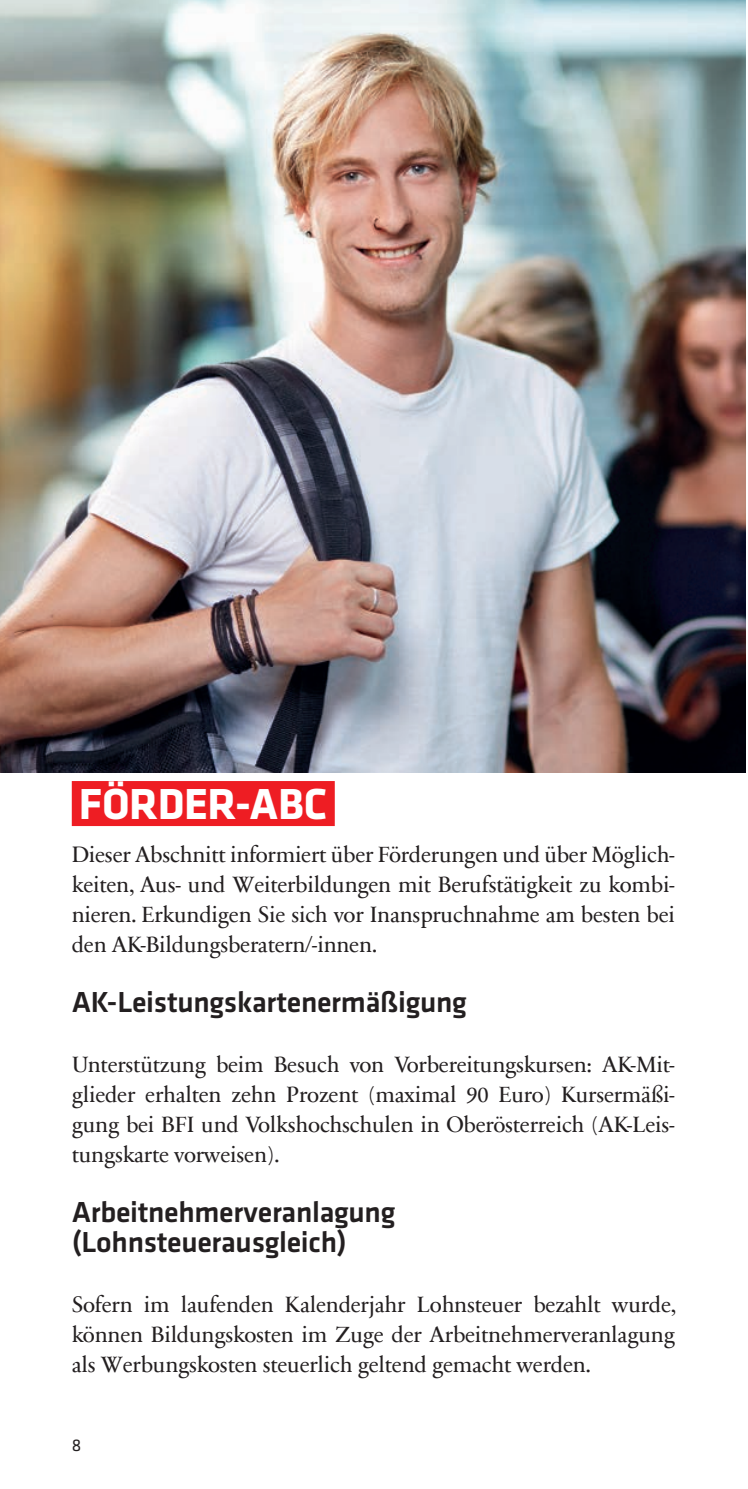
<style>
.page{position:relative;width:748px;height:1489px;background:#fff}
.page>*{position:absolute;margin:0;border:0;box-sizing:border-box;transform-origin:0 0}
.t1{font:700 45px "Klavika Basic";letter-spacing:-.005em;color:#fff}
.t2{font:500 30px/30px "Klavika Basic";letter-spacing:-.01em;color:#231f20}
.t3{font:22.5px/30px "Sabon Next Com";letter-spacing:-.01em;color:#231f20;text-align:justify}
.t4{font:17.5px "Klavika Basic";color:#231f20}
</style>
<div class="page">
<div style="left:72px;top:781px;width:262px;height:45px;background:#ee1d23"></div>
<img style="left:0;top:0;width:745px;height:772px">
<h1 class="t1" style="left:79px;top:771px;width:250px">FÖRDER-ABC</h1>
<p class="t3" style="left:72px;top:838px;width:604px">Dieser Abschnitt informiert über Förderungen und über Möglich&shy;keiten, Aus- und Weiterbildungen mit Berufstätigkeit zu kombi&shy;nieren. Erkundigen Sie sich vor Inanspruchnahme am besten bei den AK-Bildungsberatern/-innen.</p>
<h2 class="t2" style="left:72px;top:986px;width:396px">AK-Leistungskartenermäßigung</h2>
<p class="t3" style="left:72px;top:1048px;width:604px">Unterstützung beim Besuch von Vorbereitungskursen: AK-Mit&shy;glieder erhalten zehn Prozent (maximal 90 Euro) Kursermäßi&shy;gung bei BFI und Volkshochschulen in Oberösterreich (AK-Leis&shy;tungskarte vorweisen).</p>
<h2 class="t2" style="left:72px;top:1196px;width:325px">Arbeitnehmerveranlagung (Lohnsteuerausgleich)</h2>
<p class="t3" style="left:72px;top:1288px;width:605px">Sofern im laufenden Kalenderjahr Lohnsteuer bezahlt wurde, können Bildungskosten im Zuge der Arbeitnehmerveranlagung als Werbungskosten steuerlich geltend gemacht werden.</p>
<p class="t4" style="left:72px;top:1434px;width:11px">8</p>
</div>
